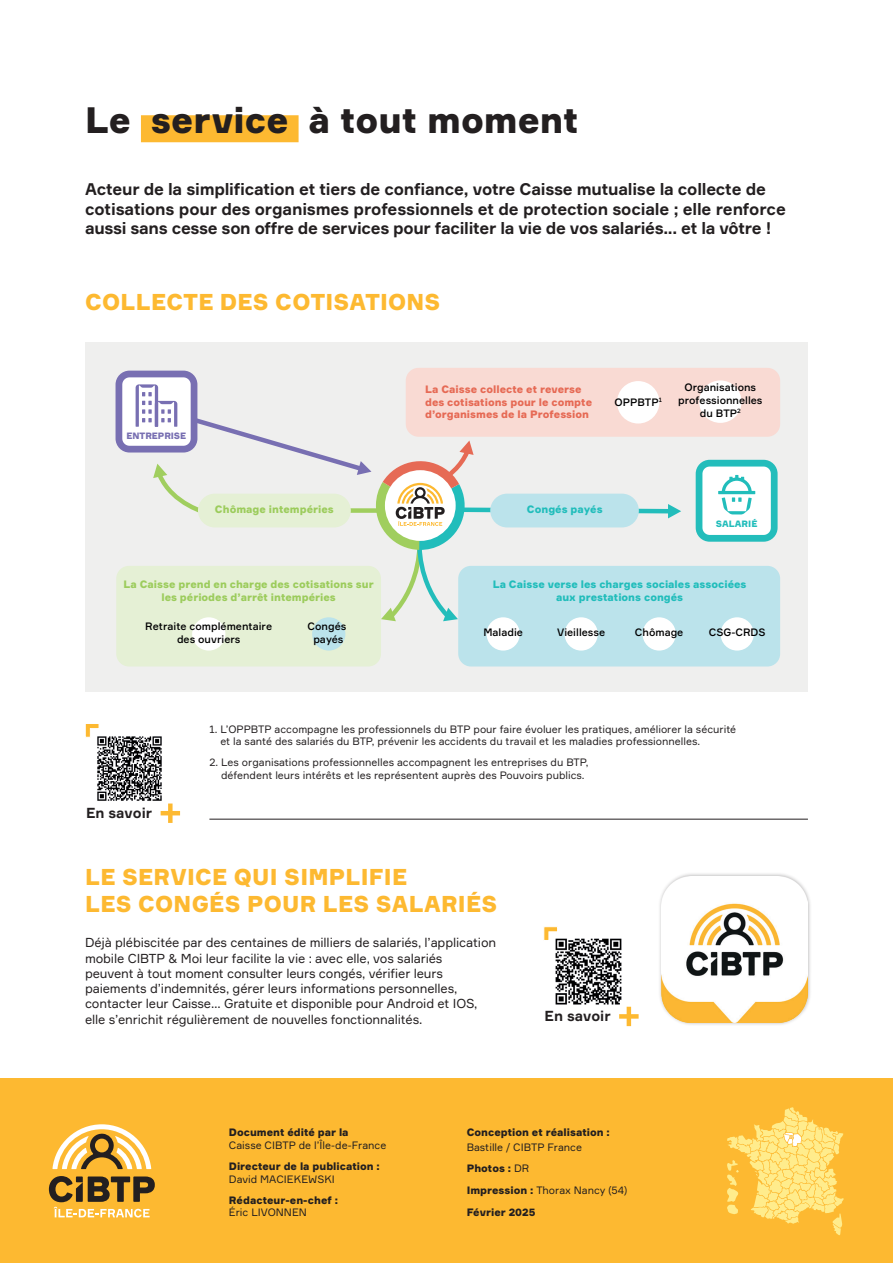
<style>
.page{position:relative;width:893px;height:1263px;background:#fff}
.page>*{position:absolute;margin:0;border:0;box-sizing:border-box;transform-origin:0 0}
.t1{font:900 36px "Formular";color:#231f20}
.t2{font:900 22.5px/27px "Formular";letter-spacing:.01em;color:#fdb931}
.t3{font:700 16.5px/19.8px "Formular";letter-spacing:-.015em;color:#231f20}
.t4{font:700 14.25px "Formular";color:#231f20}
.t5{font:12.75px/15.3px "Formular";letter-spacing:-.01em;color:#231f20}
.t6{font:10.5px/21.6px "Formular";color:#231f20}
.t7{font:500 10.5px/12.6px "Formular";color:#000001;text-align:center}
.t8{font:900 10.5px "Formular";color:#231f20}
.t9{font:900 10.5px/12.6px "Formular";color:#9ccc5c;text-align:center}
.t10{font:900 10.5px/12.6px "Formular";color:#e66a55}
.t11{font:900 10.5px/12.6px "Formular";color:#21bdbb;text-align:center}
.t12{font:900 9px "Formular";letter-spacing:-.01em;color:#786fb2}
.t13{font:900 9px "Formular";color:#23bdbb}
.s1{font-weight:900}
</style>
<div class="page">
<div style="left:0;top:1079px;width:893px;height:184px;background:#fdb931"></div>
<svg style="left:52px;top:1124px;width:99px;height:45px"></svg>
<svg style="left:49px;top:1176px;width:106px;height:41px"></svg>
<svg style="left:727px;top:1107px;width:117px;height:128px"></svg>
<div style="left:85px;top:342px;width:723px;height:350px;background:#ebebea"></div>
<div style="left:699px;top:463px;width:75px;height:75px;background:#fff;border-radius:11px"></div>
<div style="left:696px;top:460px;width:82px;height:82px;border:7px solid #23bdbb;border-radius:11px"></div>
<div style="left:406px;top:368px;width:374px;height:69px;background:#f9dad3;border-radius:13px"></div>
<div style="left:458px;top:566px;width:322px;height:100px;background:#bbe3eb;border-radius:13px"></div>
<div style="left:116px;top:566px;width:265px;height:100px;background:#e5f0d5;border-radius:13px"></div>
<hr style="left:718px;top:491px;width:37px;height:3px;background:#21bdbb">
<svg style="left:722px;top:475px;width:30px;height:39px"></svg>
<div style="left:119px;top:374px;width:75px;height:75px;background:#fff;border-radius:11px"></div>
<div style="left:116px;top:371px;width:81px;height:81px;border:7px solid #786fb2;border-radius:11px"></div>
<div style="left:617px;top:381px;width:42px;height:42px;background:#fff;border-radius:50%"></div>
<div style="left:699px;top:380px;width:43px;height:43px;background:#fff;border-radius:50%"></div>
<div style="left:192px;top:617px;width:33px;height:34px;background:#fff;border-radius:50%"></div>
<div style="left:312px;top:617px;width:33px;height:34px;background:#bbe3eb;border-radius:50%"></div>
<div style="left:487px;top:617px;width:33px;height:34px;background:#fff;border-radius:50%"></div>
<div style="left:564px;top:617px;width:34px;height:34px;background:#fff;border-radius:50%"></div>
<div style="left:642px;top:617px;width:34px;height:34px;background:#fff;border-radius:50%"></div>
<div style="left:720px;top:617px;width:34px;height:34px;background:#fff;border-radius:50%"></div>
<img style="left:97px;top:736px;width:65px;height:65px">
<svg style="left:161px;top:803px;width:19px;height:20px"></svg>
<svg style="left:85px;top:724px;width:14px;height:14px"></svg>
<div style="left:141px;top:115px;width:158px;height:27px;background:#fdb931"></div>
<div style="left:658px;top:872px;width:154px;height:154px;background:#231f20;opacity:.35"></div>
<img style="left:662px;top:876px;width:146px;height:146px">
<img style="left:555px;top:938px;width:67px;height:67px">
<svg style="left:619px;top:1007px;width:20px;height:19px"></svg>
<svg style="left:543px;top:926px;width:15px;height:15px"></svg>
<svg style="left:136px;top:384px;width:545px;height:238px"></svg>
<hr style="left:209px;top:819px;width:599px;height:1px;background:#231f20">
<h1 class="t1" style="left:85px;top:98px;width:495px">Le service à tout moment</h1>
<p class="t3" style="left:85px;top:179px;width:702px">Acteur de la simplification et tiers de confiance, votre Caisse mutualise la collecte de cotisations pour des organismes professionnels et de protection sociale ; elle renforce aussi sans cesse son offre de services pour faciliter la vie de vos salariés... et la vôtre !</p>
<h2 class="t2" style="left:85px;top:288px;width:357px">COLLECTE DES COTISATIONS</h2>
<p class="t12" style="left:127px;top:430px;width:61px">ENTREPRISE</p>
<p class="t10" style="left:425px;top:383px;width:168px">La Caisse collecte et reverse des cotisations pour le compte d’organismes de la Profession</p>
<p class="t7" style="left:614px;top:395px;width:49px">OPPBTP<sup>1</sup></p>
<p class="t7" style="left:678px;top:381px;width:86px">Organisations professionnelles du BTP<sup>2</sup></p>
<p class="t9" style="left:215px;top:503px;width:120px">Chômage intempéries</p>
<p class="t11" style="left:527px;top:503px;width:77px">Congés payés</p>
<p class="t13" style="left:716px;top:519px;width:43px">SALARIÉ</p>
<p class="t9" style="left:123px;top:578px;width:252px">La Caisse prend en charge des cotisations sur les périodes d’arrêt intempéries</p>
<p class="t11" style="left:493px;top:578px;width:255px">La Caisse verse les charges sociales associées aux prestations congés</p>
<p class="t7" style="left:145px;top:620px;width:128px">Retraite complémentaire des ouvriers</p>
<p class="t7" style="left:308px;top:620px;width:40px">Congés payés</p>
<p class="t7" style="left:483px;top:626px;width:41px">Maladie</p>
<p class="t7" style="left:557px;top:626px;width:50px">Vieillesse</p>
<p class="t7" style="left:635px;top:626px;width:50px">Chômage</p>
<p class="t7" style="left:709px;top:626px;width:58px">CSG-CRDS</p>
<h3 class="t4" style="left:86px;top:804px;width:68px">En savoir</h3>
<p class="t6" style="left:220px;top:722px;width:517px;line-height:12.6px;text-indent:-11px">1. L’OPPBTP accompagne les professionnels du BTP pour faire évoluer les pratiques, améliorer la sécurité et la santé des salariés du BTP, prévenir les accidents du travail et les maladies professionnelles.</p>
<p class="t6" style="left:221px;top:756px;width:369px;line-height:12.6px;text-indent:-12px">2. Les organisations professionnelles accompagnent les entreprises du BTP, défendent leurs intérêts et les représentent auprès des Pouvoirs publics.</p>
<h2 class="t2" style="left:85px;top:863px;width:414px">LE SERVICE QUI SIMPLIFIE<br>LES CONGÉS POUR LES SALARIÉS</h2>
<p class="t5" style="left:85px;top:935px;width:413px">Déjà plébiscitée par des centaines de milliers de salariés, l’application mobile CIBTP &amp; Moi leur facilite la vie : avec elle, vos salariés<br>peuvent à tout moment consulter leurs congés, vérifier leurs paiements d’indemnités, gérer leurs informations personnelles, contacter leur Caisse… Gratuite et disponible pour Android et IOS, elle s’enrichit régulièrement de nouvelles fonctionnalités.</p>
<h3 class="t4" style="left:545px;top:1007px;width:68px">En savoir</h3>
<p class="t8" style="left:229px;top:1126px;width:121px">Document édité par la</p>
<p class="t6" style="left:229px;top:1134px;width:159px">Caisse CIBTP de l’Île-de-France</p>
<p class="t8" style="left:229px;top:1159px;width:153px">Directeur de la publication :</p>
<p class="t6" style="left:229px;top:1168px;width:107px">David MACIEKEWSKI</p>
<p class="t8" style="left:229px;top:1193px;width:111px">Rédacteur-en-chef :</p>
<p class="t6" style="left:229px;top:1201px;width:79px">Éric LIVONNEN</p>
<p class="t8" style="left:467px;top:1126px;width:145px">Conception et réalisation :</p>
<p class="t6" style="left:467px;top:1136px;width:162px">Bastille / CIBTP France<br><span class="s1">Photos :</span> DR<br><span class="s1">Impression :</span> Thorax Nancy (54)<br><span class="s1">Février 2025</span></p>
</div>
